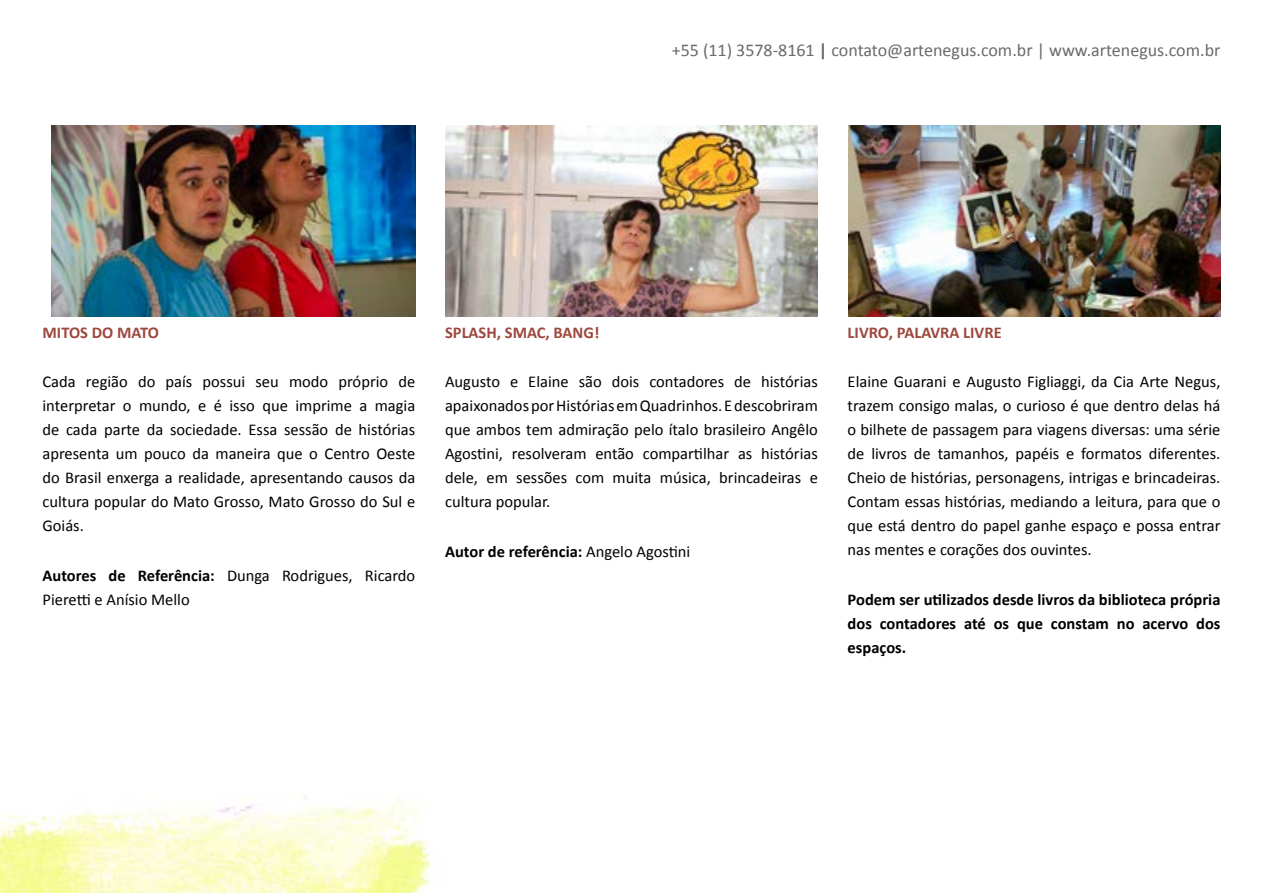
<style>
.page{position:relative;width:1263px;height:893px;background:#fff}
.page>*{position:absolute;margin:0;border:0;box-sizing:border-box;transform-origin:0 0}
.t1{font:18px "Calibri";color:#696a6d}
.t2{font:16.5px/24px "Calibri";color:#000;text-align:justify}
.t3{font:700 16.5px/24px "Calibri";color:#000;text-align:justify}
.t4{font:700 16.5px "Calibri";color:#9d483e}
.s1{font-weight:700}
.s2{font-weight:400}
</style>
<div class="page">
<img style="left:51px;top:125px;width:364px;height:192px">
<img style="left:445px;top:125px;width:373px;height:192px">
<img style="left:848px;top:125px;width:372px;height:192px">
<img style="left:0;top:800px;width:431px;height:93px">
<p class="t1" style="left:672px;top:39px;width:550px">+55 (11) 3578-8161 <span class="s1">|</span> contato@artenegus.com.br | www.artenegus.com.br</p>
<p class="t4" style="left:43px;top:322px;width:118px">MITOS DO MATO</p>
<p class="t2" style="left:43px;top:370px;width:374px">Cada região do país possui seu modo próprio de interpretar o mundo, e é isso que imprime a magia de cada parte da sociedade. Essa sessão de histórias apresenta um pouco da maneira que o Centro Oeste do Brasil enxerga a realidade, apresentando causos da cultura popular do Mato Grosso, Mato Grosso do Sul e Goiás.</p>
<p class="t2" style="left:43px;top:563px;width:374px"><span class="s1">Autores de Referência:</span> Dunga Rodrigues, Ricardo<br>Pieretti e Anísio Mello</p>
<p class="t4" style="left:445px;top:322px;width:156px">SPLASH, SMAC, BANG!</p>
<p class="t2" style="left:445px;top:370px;width:374px">Augusto e Elaine são dois contadores de histórias apaixonados por Histórias em Quadrinhos. E descobriram que ambos tem admiração pelo ítalo brasileiro Angêlo Agostini, resolveram então compartilhar as histórias dele, em sessões com muita música, brincadeiras e cultura popular.</p>
<p class="t3" style="left:445px;top:539px;width:247px">Autor de referência: <span class="s2">Angelo Agostini</span></p>
<p class="t4" style="left:848px;top:322px;width:156px">LIVRO, PALAVRA LIVRE</p>
<p class="t2" style="left:848px;top:370px;width:374px">Elaine Guarani e Augusto Figliaggi, da Cia Arte Negus, trazem consigo malas, o curioso é que dentro delas há o bilhete de passagem para viagens diversas: uma série de livros de tamanhos, papéis e formatos diferentes.<br>Cheio de histórias, personagens, intrigas e brincadeiras.<br>Contam essas histórias, mediando a leitura, para que o que está dentro do papel ganhe espaço e possa entrar nas mentes e corações dos ouvintes.</p>
<p class="t3" style="left:848px;top:587px;width:374px">Podem ser utilizados desde livros da biblioteca própria dos contadores até os que constam no acervo dos espaços.</p>
</div>
